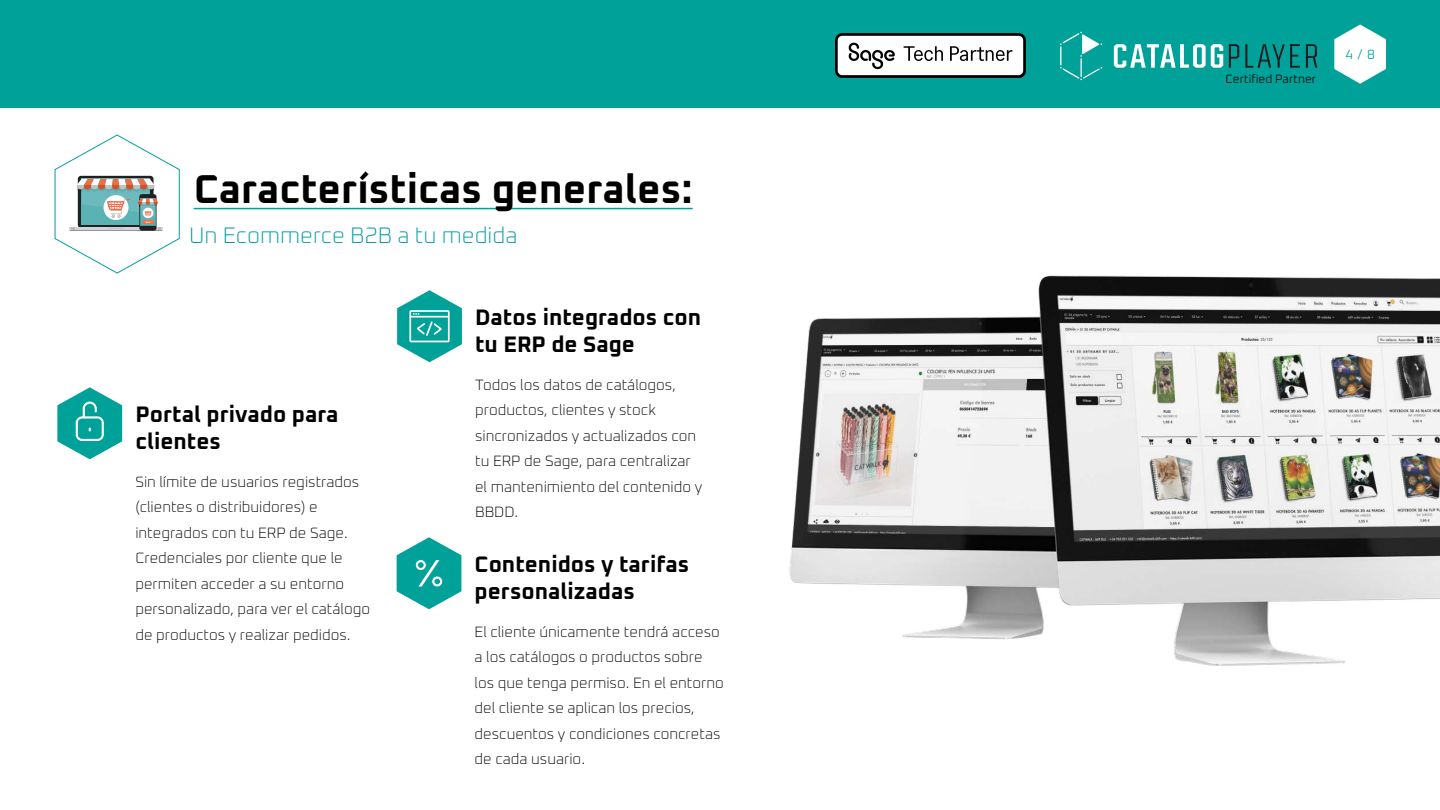
<style>
.page{position:relative;width:1440px;height:810px;background:#fff}
.page>*{position:absolute;margin:0;border:0;box-sizing:border-box;transform-origin:0 0}
.t1{font:700 40.5px "Oxanium";color:#000}
.t2{font:700 22.5px/27px "Oxanium";color:#000}
.t3{font:200 22.5px "Oxanium";color:#009ca3}
.t4{font:200 15px/25.5px "Oxanium";color:#000}
.t5{font:300 13.5px "Oxanium";color:#00a199}
.t6{font:300 12px "Oxanium";color:#000}
</style>
<div class="page">
<div style="left:0;top:0;width:1440px;height:108px;background:#00a199"></div>
<svg style="left:1334px;top:24px;width:52px;height:60px"></svg>
<svg style="left:1114px;top:44px;width:109px;height:24px"></svg>
<svg style="left:1229px;top:44px;width:10px;height:24px"></svg>
<svg style="left:1245px;top:44px;width:55px;height:24px"></svg>
<svg style="left:1306px;top:44px;width:11px;height:24px"></svg>
<svg style="left:1060px;top:32px;width:42px;height:48px"></svg>
<img style="left:836px;top:34px;width:189px;height:44px">
<hr style="left:194px;top:208px;width:499px;height:1px;background:#00a199">
<svg style="left:54px;top:134px;width:126px;height:140px"></svg>
<img style="left:789px;top:275px;width:651px;height:391px">
<svg style="left:57px;top:387px;width:65px;height:72px"></svg>
<svg style="left:397px;top:537px;width:64px;height:72px"></svg>
<svg style="left:397px;top:290px;width:65px;height:72px"></svg>
<h1 class="t1" style="left:194px;top:163px;width:500px">Características generales:</h1>
<h2 class="t3" style="left:189px;top:221px;width:330px">Un Ecommerce B2B a tu medida</h2>
<h2 class="t2" style="left:135px;top:400px;width:205px">Portal privado para clientes</h2>
<p class="t4" style="left:135px;top:468px;width:236px">Sin límite de usuarios registrados (clientes o distribuidores) e integrados con tu ERP de Sage.<br>Credenciales por cliente que le permiten acceder a su entorno personalizado, para ver el catálogo de productos y realizar pedidos.</p>
<h2 class="t2" style="left:475px;top:303px;width:227px">Datos integrados con tu ERP de Sage</h2>
<p class="t4" style="left:475px;top:371px;width:229px">Todos los datos de catálogos, productos, clientes y stock sincronizados y actualizados con tu ERP de Sage, para centralizar el mantenimiento del contenido y<br>BBDD.</p>
<h2 class="t2" style="left:475px;top:550px;width:216px">Contenidos y tarifas personalizadas</h2>
<p class="t4" style="left:475px;top:618px;width:251px">El cliente únicamente tendrá acceso a los catálogos o productos sobre los que tenga permiso. En el entorno del cliente se aplican los precios, descuentos y condiciones concretas de cada usuario.</p>
<p class="t6" style="left:1226px;top:72px;width:92px">Certified Partner</p>
<p class="t5" style="left:1345px;top:46px;width:31px">4 / 8</p>
</div>
